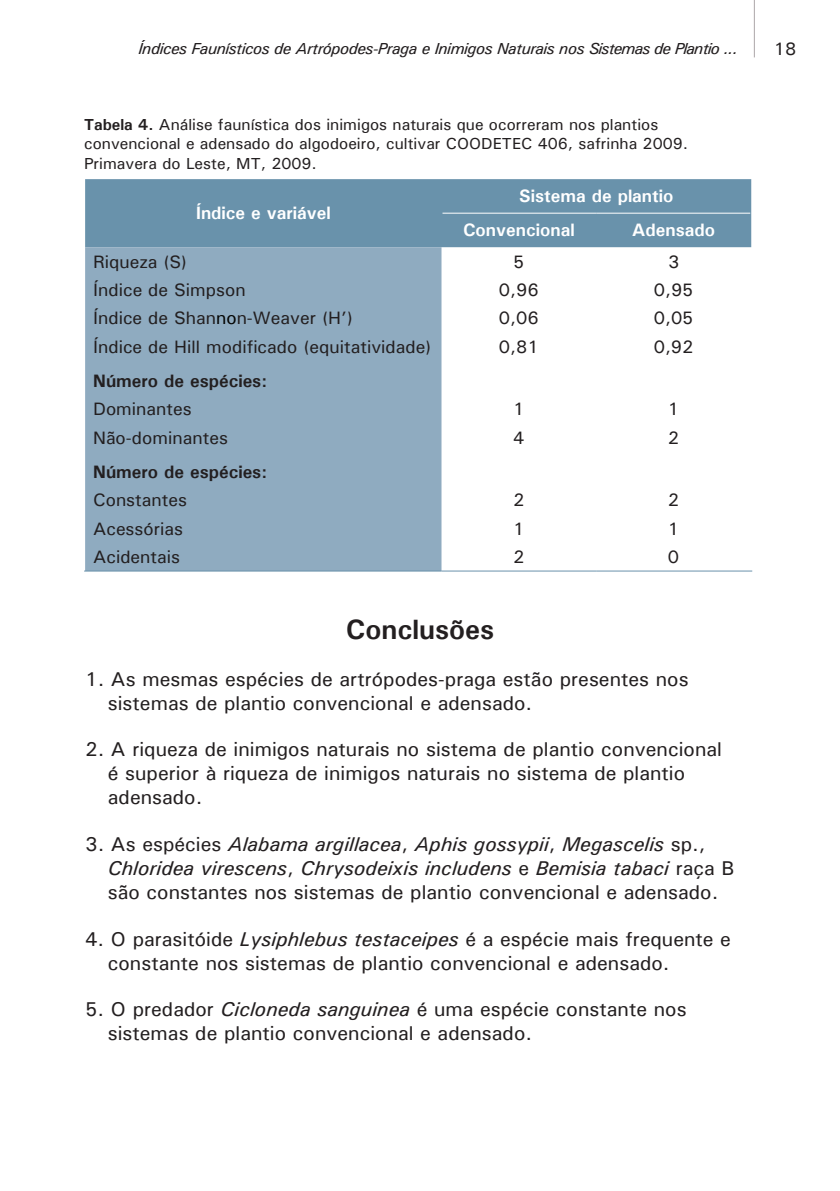
<style>
.page{position:relative;width:840px;height:1191px;background:#fff}
.page>*{position:absolute;margin:0;border:0;box-sizing:border-box;transform-origin:0 0}
.t1{font:700 28px "Univers";color:#231f20}
.t2{font:500 20px/24px "Univers";color:#231f20}
.t3{font:italic 500 20px/24px "Univers";color:#231f20}
.t4{font:500 18px "Univers";color:#231f20}
.t5{font:700 18px/34px "Univers";color:#fff}
.t6{font:700 18px "Univers";color:#231f20}
.t7{font:500 16px/19.2px "Univers";color:#231f20}
.t8{font:italic 500 16px "Univers";letter-spacing:-.03em;color:#231f20}
.s1{font-weight:700}
.s2{color:#040503}
.s3{font-style:normal}
.s4{font-style:italic}
</style>
<div class="page">
<hr style="left:753px;top:0;width:1px;height:57px;background:#aca7a9">
<div style="left:85px;top:179px;width:665px;height:68px;background:#6992ab"></div>
<div style="left:85px;top:247px;width:356px;height:323px;background:#8fabc0"></div>
<hr style="left:442px;top:213px;width:154px;height:1px;background:#fff">
<hr style="left:596px;top:213px;width:153px;height:1px;background:#fff">
<hr style="left:84px;top:570px;width:357px;height:1px;background:#6992ab">
<hr style="left:441px;top:570px;width:155px;height:1px;background:#6992ab">
<hr style="left:596px;top:570px;width:155px;height:1px;background:#6992ab">
<p class="t8" style="left:138px;top:38px;width:600px">Índices Faunísticos de Artrópodes-Praga e Inimigos Naturais nos Sistemas de Plantio ...</p>
<p class="t4" style="left:773px;top:37px;width:24px">18</p>
<p class="t7" style="left:84px;top:115px;width:605px"><span class="s1">Tabela 4.</span> Análise faunística dos inimigos naturais que ocorreram nos plantios convencional e adensado do algodoeiro, cultivar COODETEC 406, safrinha 2009.<br>Primavera do Leste, MT, 2009.</p>
<p class="t5" style="left:196px;top:196px;width:136px">Índice e variável</p>
<p class="t5" style="left:462px;top:179px;width:212px;text-indent:56px">Sistema de plantio<br>Convencional</p>
<p class="t5" style="left:632px;top:213px;width:84px">Adensado</p>
<p class="t4" style="left:93px;top:250px;width:95px">Riqueza (S)</p>
<p class="t4" style="left:513px;top:250px;width:13px">5</p>
<p class="t4" style="left:667px;top:250px;width:13px">3</p>
<p class="t4" style="left:93px;top:278px;width:154px">Índice de Simpson</p>
<p class="t4" style="left:498px;top:278px;width:41px">0,96</p>
<p class="t4" style="left:653px;top:278px;width:41px">0,95</p>
<p class="t4" style="left:93px;top:307px;width:261px">Índice de Shan<span class="s2">no</span>n-Weaver (H’)</p>
<p class="t4" style="left:498px;top:307px;width:41px">0,06</p>
<p class="t4" style="left:653px;top:307px;width:41px">0,05</p>
<p class="t4" style="left:93px;top:335px;width:340px">Índice de Hill modificado (equitatividade)</p>
<p class="t4" style="left:498px;top:335px;width:41px">0,81</p>
<p class="t4" style="left:653px;top:335px;width:41px">0,92</p>
<p class="t6" style="left:93px;top:369px;width:176px">Número de espécies:</p>
<p class="t4" style="left:93px;top:397px;width:100px">Dominantes</p>
<p class="t4" style="left:513px;top:397px;width:13px">1</p>
<p class="t4" style="left:667px;top:397px;width:13px">1</p>
<p class="t4" style="left:93px;top:426px;width:136px">Não-dominantes</p>
<p class="t4" style="left:513px;top:426px;width:13px">4</p>
<p class="t4" style="left:667px;top:426px;width:13px">2</p>
<p class="t6" style="left:93px;top:460px;width:176px">Número de espécies:</p>
<p class="t4" style="left:93px;top:488px;width:95px">Constantes</p>
<p class="t4" style="left:513px;top:488px;width:13px">2</p>
<p class="t4" style="left:667px;top:488px;width:13px">2</p>
<p class="t4" style="left:93px;top:517px;width:92px">Acessórias</p>
<p class="t4" style="left:513px;top:517px;width:13px">1</p>
<p class="t4" style="left:667px;top:517px;width:13px">1</p>
<p class="t4" style="left:93px;top:545px;width:89px">Acidentais</p>
<p class="t4" style="left:513px;top:545px;width:13px">2</p>
<p class="t4" style="left:667px;top:545px;width:13px">0</p>
<h1 class="t1" style="left:345px;top:611px;width:150px">Conclusões</h1>
<p class="t2" style="left:108px;top:666px;width:582px;text-indent:-23px">1. As mesmas espécies de artrópodes-praga estão presentes nos sistemas de plantio convencional e adensado.</p>
<p class="t2" style="left:108px;top:737px;width:615px;text-indent:-23px">2. A riqueza de inimigos naturais no sistema de plantio convencional é superior à riqueza de inimigos naturais no sistema de plantio adensado.</p>
<p class="t3" style="left:108px;top:831px;width:627px;text-indent:-23px"><span class="s3">3. As espécies</span> Alabama argillacea<span class="s3">,</span> Aphis gossypii<span class="s3">,</span> Megascelis <span class="s3">sp.,<br></span>Chloridea virescens<span class="s3">,</span> Chrysodeixis includens <span class="s3">e</span> Bemisia tabaci <span class="s3">raça B são constantes nos sistemas de plantio convencional e adensado.</span></p>
<p class="t2" style="left:108px;top:926px;width:624px;text-indent:-23px">4. O parasitóide <span class="s4">Lysiphlebus testaceipes</span> é a espécie mais frequente e constante nos sistemas de plantio convencional e adensado.</p>
<p class="t2" style="left:108px;top:997px;width:580px;text-indent:-23px">5. O predador <span class="s4">Cicloneda sanguinea</span> é uma espécie constante nos sistemas de plantio convencional e adensado.</p>
</div>
